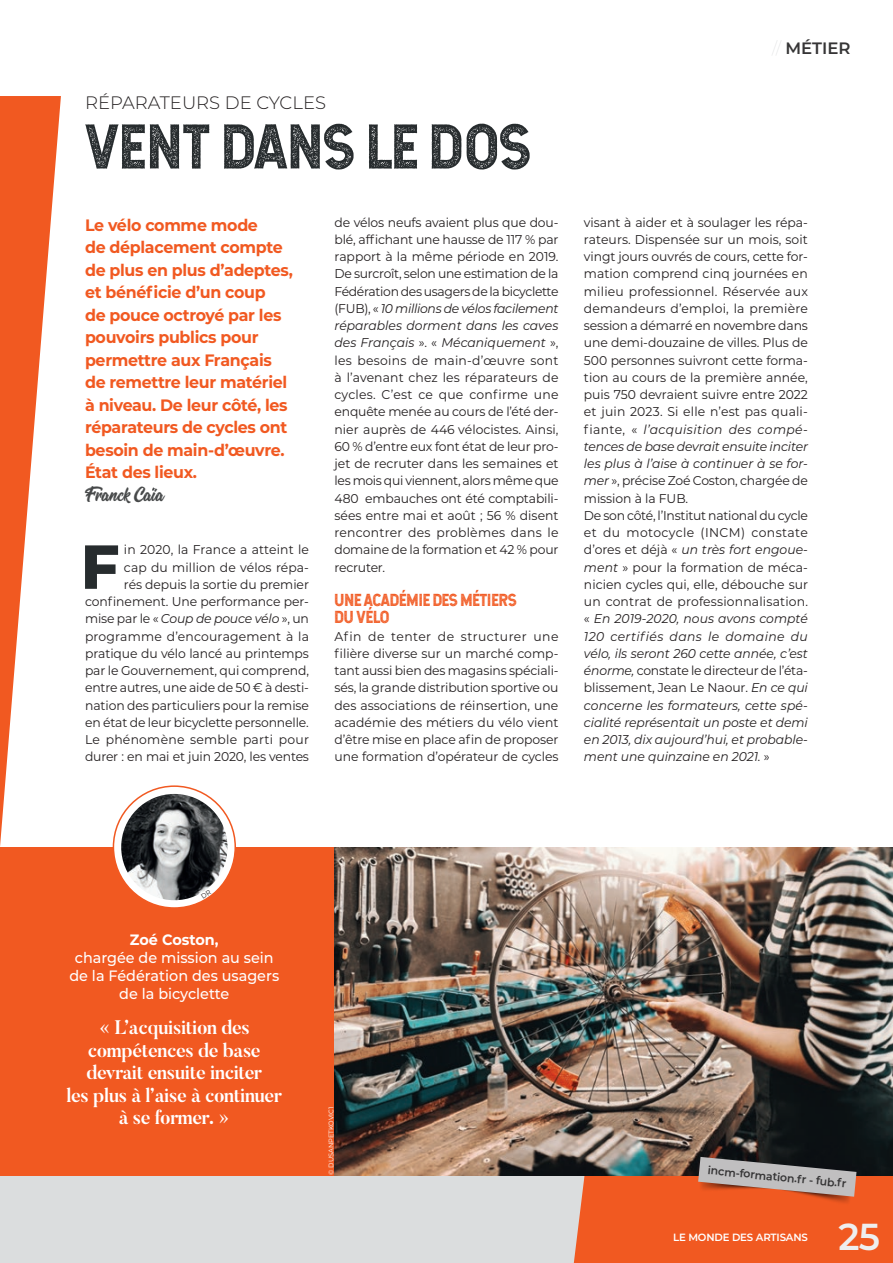
<style>
.page{position:relative;width:893px;height:1263px;background:#fff}
.page>*{position:absolute;margin:0;border:0;box-sizing:border-box;transform-origin:0 0}
.t1{font:800 62.1px "Montserrat";color:#272c2e}
.t2{font:60px "Hansief Rough";color:#272c2e}
.t3{font:600 37.5px "Montserrat";color:#eeeeef}
.t4{font:25.5px "Oraqle Script";color:#464849}
.t5{font:700 19.5px/22.5px "Butler";letter-spacing:-.02em;color:#fff;text-align:center;scale:.96 1}
.t6{font:300 18px "Montserrat";color:#231f20}
.t7{font:700 16.5px/22.5px "Montserrat";letter-spacing:-.02em;color:#f15921;scale:.96 1}
.t8{font:16.5px/17.2px "Hansief Rough";letter-spacing:-.01em;color:#f15921}
.t9{font:600 16.5px "Montserrat";color:#363536}
.t10{font:500 15px/18px "Montserrat";color:#fff;text-align:center;scale:.96 1}
.t11{font:700 15px "Montserrat";color:#fff;scale:.96 1}
.t12{font:12.75px/17.2px "Montserrat";letter-spacing:-.005em;color:#231f20;text-align:justify}
.t13{font:600 11.25px "Montserrat";color:#363536}
.t14{font:600 10.5px "Montserrat";letter-spacing:-.015em;color:#fff}
.t15{font:6.75px "Montserrat";color:#fff}
.s1{font-style:italic}
.s2{font-weight:100;color:#d1d2d4}
</style>
<div class="page">
<svg style="left:0;top:785px;width:574px;height:478px;fill:#dbddde"></svg>
<div style="left:0;top:847px;width:334px;height:328px;background:#f15921"></div>
<svg style="left:0;top:96px;width:61px;height:751px"></svg>
<img style="left:334px;top:847px;width:559px;height:328px">
<svg style="left:113px;top:786px;width:122px;height:122px"></svg>
<div style="left:113px;top:785px;width:123px;height:124px;border:2px solid #f15921;border-radius:50%"></div>
<img style="left:121px;top:794px;width:106px;height:106px;border-radius:53px">
<svg style="left:574px;top:1157px;width:319px;height:106px;background:#d26238"></svg>
<svg style="left:201px;top:889px;width:10px;height:9px"></svg>
<h3 class="t6" style="left:85px;top:90px;width:243px">RÉPARATEURS DE CYCLES</h3>
<h2 class="t2" style="left:85px;top:108px;width:447px">VENT DANS LE DOS</h2>
<p class="t7" style="left:85px;top:213px;width:218px">Le vélo comme mode<br>de déplacement compte de plus en plus d’adeptes, et bénéficie d’un coup<br>de pouce octroyé par les pouvoirs publics pour permettre aux Français de remettre leur matériel à niveau. De leur côté, les réparateurs de cycles ont besoin de main-d’œuvre.<br>État des lieux.</p>
<h3 class="t4" style="left:85px;top:482px;width:80px">Franck Caia</h3>
<p class="t12" style="left:85px;top:541px;width:226px;text-align:right">in 2020, la France a atteint le<br>cap du million de vélos répa-<br>rés depuis la sortie du premier confinement. Une performance per&shy;mise par le « <span class="s1">Coup de pouce vélo</span> », un programme d’encouragement à la pratique du vélo lancé au printemps par le Gouvernement, qui comprend, entre autres, une aide de 50 € à desti&shy;nation des particuliers pour la remise en état de leur bicyclette personnelle.<br>Le phénomène semble parti pour durer : en mai et juin 2020, les ventes</p>
<h1 class="t1" style="left:81px;top:521px;width:40px">F</h1>
<p class="t12" style="left:334px;top:213px;width:226px">de vélos neufs avaient plus que dou&shy;blé, affichant une hausse de 117 % par rapport à la même période en 2019.<br>De surcroît, selon une estimation de la Fédération des usagers de la bicyclette (FUB), « <span class="s1">10 millions de vélos facilement réparables dorment dans les caves des Français</span> ». « <span class="s1">Mécaniquement</span> », les besoins de main-d’œuvre sont à l’avenant chez les réparateurs de cycles. C’est ce que confirme une enquête menée au cours de l’été der&shy;nier auprès de 446 vélocistes. Ainsi, 60 % d’entre eux font état de leur pro&shy;jet de recruter dans les semaines et les mois qui viennent, alors même que 480 embauches ont été comptabili&shy;sées entre mai et août ; 56 % disent rencontrer des problèmes dans le domaine de la formation et 42 % pour recruter.</p>
<p class="t8" style="left:334px;top:591px;width:184px">UNE ACADÉMIE DES MÉTIERS<br>DU VÉLO</p>
<p class="t12" style="left:334px;top:627px;width:225px">Afin de tenter de structurer une filière diverse sur un marché comp&shy;tant aussi bien des magasins spéciali&shy;sés, la grande distribution sportive ou des associations de réinsertion, une académie des métiers du vélo vient d’être mise en place afin de proposer une formation d’opérateur de cycles</p>
<p class="t9" style="left:772px;top:36px;width:80px"><span class="s2">//</span> MÉTIER</p>
<p class="t12" style="left:584px;top:213px;width:226px;text-align:left">visant à aider et à soulager les répa&shy;rateurs. Dispensée sur un mois, soit vingt jours ouvrés de cours, cette for&shy;mation comprend cinq journées en milieu professionnel. Réservée aux demandeurs d’emploi, la première session a démarré en novembre dans une demi-douzaine de villes. Plus de 500 personnes suivront cette forma&shy;tion au cours de la première année, puis 750 devraient suivre entre 2022 et juin 2023. Si elle n’est pas quali&shy;fiante, « <span class="s1">l’acquisition des compé&shy;tences de base devrait ensuite inciter les plus à l’aise à continuer à se for&shy;mer</span> », précise Zoé Coston, chargée de mission à la FUB.<br>De son côté, l’Institut national du cycle et du motocycle (INCM) constate d’ores et déjà « <span class="s1">un très fort engoue&shy;ment</span> » pour la formation de méca&shy;nicien cycles qui, elle, débouche sur un contrat de professionnalisation. « <span class="s1">En 2019-2020, nous avons compté 120 certifiés dans le domaine du vélo, ils seront 260 cette année, c’est énorme,</span> constate le directeur de l’éta&shy;blissement, Jean Le Naour. <span class="s1">En ce qui concerne les formateurs, cette spé&shy;cialité représentait un poste et demi en 2013, dix aujourd’hui, et probable&shy;ment une quinzaine en 2021.</span> »</p>
<p class="t11" style="left:130px;top:929px;width:94px">Zoé Coston,</p>
<p class="t10" style="left:69px;top:948px;width:220px">chargée de mission au sein de la Fédération des usagers de la bicyclette</p>
<h3 class="t5" style="left:67px;top:1016px;width:226px">« L’acquisition des compétences de base devrait ensuite inciter<br>les plus à l’aise à continuer à se former. »</h3>
<p class="t15" style="left:326px;top:1174px;width:69px;rotate:-90deg">© DUSANPETKOVIC1</p>
<p class="t13" style="left:709px;top:1161px;width:141px;rotate:6deg">incm-formation.fr - fub.fr</p>
<p class="t14" style="left:673px;top:1229px;width:136px">LE MONDE DES ARTISANS</p>
<h3 class="t3" style="left:838px;top:1210px;width:43px">25</h3>
</div>
